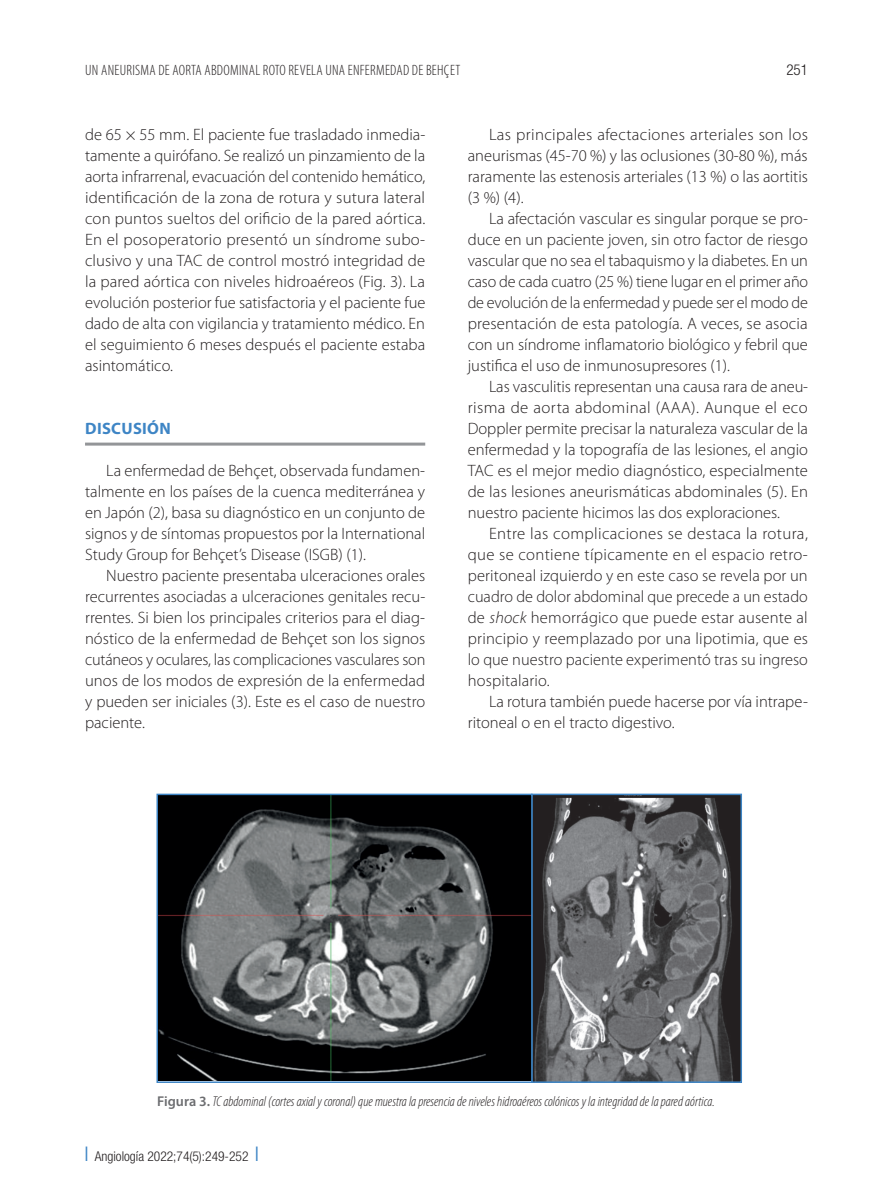
<style>
.page{position:relative;width:893px;height:1191px;background:#fff}
.page>*{position:absolute;margin:0;border:0;box-sizing:border-box;transform-origin:0 0}
.t1{font:300 16.5px/21px "Myriad Pro";color:#231f20;text-align:justify}
.t2{font:700 16.5px "Myriad Pro";letter-spacing:.02em;color:#3e85c5}
.t3{font:300 condensed 15px "Myriad Pro";letter-spacing:.02em;color:#231f20}
.t4{font:300 condensed 15px "Helvetica Neue LT Std";color:#231f20}
.t5{font:italic 300 condensed 14.25px "Myriad Pro";color:#231f20}
.t6{font:300 condensed 13.5px "Helvetica Neue LT Std";color:#231f20}
.s1{font-style:italic}
.s2{font-weight:600;font-style:normal;font-stretch:normal;color:#6c6d70}
.s3{color:#3e85c5}
</style>
<div class="page">
<hr style="left:85px;top:442px;width:340px;height:3px;background:#939598">
<img style="left:534px;top:796px;width:205px;height:284px">
<div style="left:531px;top:793px;width:211px;height:290px;border:2px solid #3e85c5"></div>
<img style="left:159px;top:796px;width:371px;height:284px">
<div style="left:156px;top:793px;width:377px;height:290px;border:2px solid #3e85c5"></div>
<p class="t3" style="left:85px;top:62px;width:377px">UN ANEURISMA DE AORTA ABDOMINAL ROTO REVELA UNA ENFERMEDAD DE BEHÇET</p>
<p class="t4" style="left:786px;top:61px;width:23px">251</p>
<p class="t1" style="left:85px;top:124px;width:342px">de 65 × 55 mm. El paciente fue trasladado inmedia&shy;tamente a quirófano. Se realizó un pinzamiento de la aorta infrarrenal, evacuación del contenido hemático, identificación de la zona de rotura y sutura lateral con puntos sueltos del orificio de la pared aórtica.<br>En el posoperatorio presentó un síndrome subo&shy;clusivo y una TAC de control mostró integridad de la pared aórtica con niveles hidroaéreos (Fig. 3). La evolución posterior fue satisfactoria y el paciente fue dado de alta con vigilancia y tratamiento médico. En el seguimiento 6 meses después el paciente estaba asintomático.</p>
<p class="t2" style="left:85px;top:419px;width:87px">DISCUSIÓN</p>
<p class="t1" style="left:85px;top:460px;width:342px;text-indent:21px">La enfermedad de Behçet, observada fundamen&shy;talmente en los países de la cuenca mediterránea y en Japón (2), basa su diagnóstico en un conjunto de signos y de síntomas propuestos por la International Study Group for Behçet’s Disease (ISGB) (1).</p>
<p class="t1" style="left:85px;top:565px;width:342px;text-indent:21px">Nuestro paciente presentaba ulceraciones orales recurrentes asociadas a ulceraciones genitales recu&shy;rrentes. Si bien los principales criterios para el diag&shy;nóstico de la enfermedad de Behçet son los signos cutáneos y oculares, las complicaciones vasculares son unos de los modos de expresión de la enfermedad y pueden ser iniciales (3). Este es el caso de nuestro paciente.</p>
<p class="t1" style="left:468px;top:124px;width:342px;text-indent:21px">Las principales afectaciones arteriales son los aneurismas (45-70 %) y las oclusiones (30-80 %), más raramente las estenosis arteriales (13 %) o las aortitis (3 %) (4).</p>
<p class="t1" style="left:468px;top:208px;width:342px;text-indent:21px">La afectación vascular es singular porque se pro&shy;duce en un paciente joven, sin otro factor de riesgo vascular que no sea el tabaquismo y la diabetes. En un caso de cada cuatro (25 %) tiene lugar en el primer año de evolución de la enfermedad y puede ser el modo de presentación de esta patología. A veces, se asocia con un síndrome inflamatorio biológico y febril que justifica el uso de inmunosupresores (1).</p>
<p class="t1" style="left:468px;top:376px;width:342px;text-indent:21px">Las vasculitis representan una causa rara de aneu&shy;risma de aorta abdominal (AAA). Aunque el eco Doppler permite precisar la naturaleza vascular de la enfermedad y la topografía de las lesiones, el angio TAC es el mejor medio diagnóstico, especialmente de las lesiones aneurismáticas abdominales (5). En nuestro paciente hicimos las dos exploraciones.</p>
<p class="t1" style="left:468px;top:523px;width:342px;text-indent:21px">Entre las complicaciones se destaca la rotura, que se contiene típicamente en el espacio retro&shy;peritoneal izquierdo y en este caso se revela por un cuadro de dolor abdominal que precede a un estado de <span class="s1">shock</span> hemorrágico que puede estar ausente al principio y reemplazado por una lipotimia, que es lo que nuestro paciente experimentó tras su ingreso hospitalario.</p>
<p class="t1" style="left:468px;top:691px;width:342px;text-indent:21px">La rotura también puede hacerse por vía intrape&shy;ritoneal o en el tracto digestivo.</p>
<p class="t5" style="left:157px;top:1094px;width:559px"><span class="s2">Figura 3.</span> TC abdominal (cortes axial y coronal) que muestra la presencia de niveles hidroaéreos colónicos y la integridad de la pared aórtica.</p>
<p class="t6" style="left:85px;top:1148px;width:175px"><span class="s3">❘</span> Angiología 2022;74(5):249-252 <span class="s3">❘</span></p>
</div>
